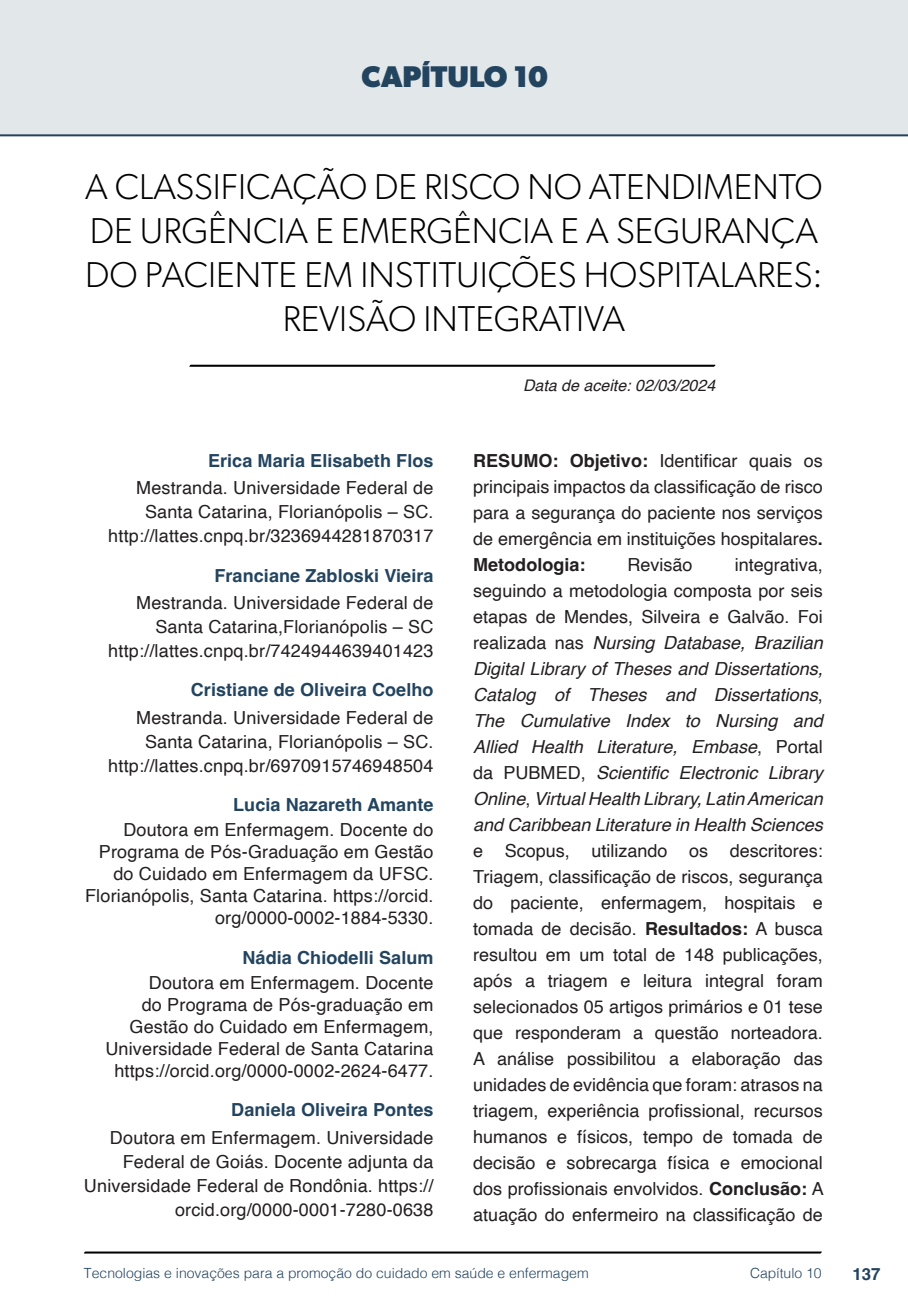
<style>
.page{position:relative;width:908px;height:1304px;background:#fff}
.page>*{position:absolute;margin:0;border:0;box-sizing:border-box;transform-origin:0 0}
.nome_artigos{font:300 36px/44px "Gibson";color:#000;text-align:center}
.capítulos{font:700 30px "Gibson";color:#23445f}
.Resumos_e_PC_TXT{font:18px/26px "Helvetica";color:#231f20;text-align:justify}
.info_autores{font:18px/22px "Helvetica";letter-spacing:.01em;color:#231f20;text-align:right}
.nome_autores{font:700 18px "Helvetica";letter-spacing:.005em;color:#23445f}
.t1{font:700 16.8px "Helvetica";color:#23445f}
.t2{font:italic 16px "Helvetica";color:#231f20}
.t3{font:300 14px "Helvetica";color:#23445f}
.s1{font-weight:700}
.s2{font-style:italic}
</style>
<div class="page">
<svg style="left:84px;top:1251px;width:737px;height:3px;background:#515151"></svg>
<svg style="left:189px;top:364px;width:526px;height:3px;background:#4f4f4f"></svg>
<div style="left:0;top:0;width:907px;height:136px;background:#e2e7e9"></div>
<div style="left:44px;top:72px;width:68px;height:61px;background:#e2e7e9"></div>
<p class="capítulos" style="left:361px;top:58px;width:188px">CAPÍTULO 10</p>
<p class="nome_artigos" style="left:85px;top:164px;width:739px">A CLASSIFICAÇÃO DE RISCO NO ATENDIMENTO DE URGÊNCIA E EMERGÊNCIA E A SEGURANÇA DO PACIENTE EM INSTITUIÇÕES HOSPITALARES:<br>REVISÃO INTEGRATIVA</p>
<p class="nome_autores" style="left:208px;top:450px;width:227px">Erica Maria Elisabeth Flos</p>
<p class="info_autores" style="left:136px;top:477px;width:299px;line-height:24px;text-align:center">Mestranda. Universidade Federal de<br>Santa Catarina, Florianópolis – SC.</p>
<p class="info_autores" style="left:108px;top:526px;width:326px">http://lattes.cnpq.br/3236944281870317</p>
<p class="nome_autores" style="left:214px;top:564px;width:220px">Franciane Zabloski Vieira</p>
<p class="info_autores" style="left:136px;top:591px;width:299px;line-height:24px">Mestranda. Universidade Federal de<br>Santa Catarina,Florianópolis – SC</p>
<p class="info_autores" style="left:108px;top:640px;width:326px">http://lattes.cnpq.br/7424944639401423</p>
<p class="nome_autores" style="left:191px;top:679px;width:244px">Cristiane de Oliveira Coelho</p>
<p class="info_autores" style="left:136px;top:706px;width:299px;line-height:24px;text-align:center">Mestranda. Universidade Federal de<br>Santa Catarina, Florianópolis – SC.</p>
<p class="info_autores" style="left:108px;top:755px;width:326px">http://lattes.cnpq.br/6970915746948504</p>
<p class="nome_autores" style="left:233px;top:794px;width:202px">Lucia Nazareth Amante</p>
<p class="info_autores" style="left:85px;top:820px;width:350px">Doutora em Enfermagem. Docente do Programa de Pós-Graduação em Gestão do Cuidado em Enfermagem da UFSC.<br>Florianópolis, Santa Catarina. https://orcid. org/0000-0002-1884-5330.</p>
<p class="nome_autores" style="left:242px;top:946px;width:192px">Nádia Chiodelli Salum</p>
<p class="info_autores" style="left:105px;top:972px;width:329px">Doutora em Enfermagem. Docente<br>do Programa de Pós-graduação em Gestão do Cuidado em Enfermagem, Universidade Federal de Santa Catarina</p>
<p class="info_autores" style="left:114px;top:1060px;width:320px">https://orcid.org/0000-0002-2624-6477.</p>
<p class="nome_autores" style="left:231px;top:1099px;width:204px">Daniela Oliveira Pontes</p>
<p class="info_autores" style="left:84px;top:1126px;width:351px;line-height:24px">Doutora em Enfermagem. Universidade Federal de Goiás. Docente adjunta da Universidade Federal de Rondônia. https:// orcid.org/0000-0001-7280-0638</p>
<p class="t2" style="left:523px;top:373px;width:194px">Data de aceite: 02/03/2024</p>
<p class="Resumos_e_PC_TXT" style="left:473px;top:448px;width:351px"><span class="s1">RESUMO: Objetivo:</span> Identificar quais os principais impactos da classificação de risco para a segurança do paciente nos serviços de emergência em instituições hospitalares<span class="s1">.<br>Metodologia:</span></p>
<p class="Resumos_e_PC_TXT" style="left:473px;top:552px;width:352px;text-indent:261px">integrativa, seguindo a metodologia composta por seis etapas de Mendes, Silveira e Galvão. Foi realizada nas <span class="s2">Nursing Database, Brazilian Digital Library of Theses and Dissertations, Catalog of Theses and Dissertations</span>, <span class="s2">The Cumulative Index to Nursing and Allied Health Literature, Embase</span>, Portal da PUBMED, <span class="s2">Scientific Electronic Library Online</span>, <span class="s2">Virtual Health Library, Latin American and Caribbean Literature in Health Sciences </span>e Scopus, utilizando os descritores:<br>Triagem, classificação de riscos, segurança do paciente, enfermagem, hospitais e tomada de decisão. <span class="s1">Resultados:</span> A busca resultou em um total de 148 publicações, após a triagem e leitura integral foram selecionados 05 artigos primários e 01 tese que responderam a questão norteadora.<br>A análise possibilitou a elaboração das unidades de evidência que foram: atrasos na triagem, experiência profissional, recursos humanos e físicos, tempo de tomada de decisão e sobrecarga física e emocional dos profissionais envolvidos. <span class="s1">Conclusão:</span> A atuação do enfermeiro na classificação de</p>
<p class="Resumos_e_PC_TXT" style="left:627px;top:552px;width:67px">Revisão</p>
<p class="t3" style="left:84px;top:1261px;width:506px">Tecnologias e inovações para a promoção do cuidado em saúde e enfermagem</p>
<p class="t3" style="left:749px;top:1261px;width:73px">Capítulo 10</p>
<p class="t1" style="left:851px;top:1264px;width:30px">137</p>
</div>
